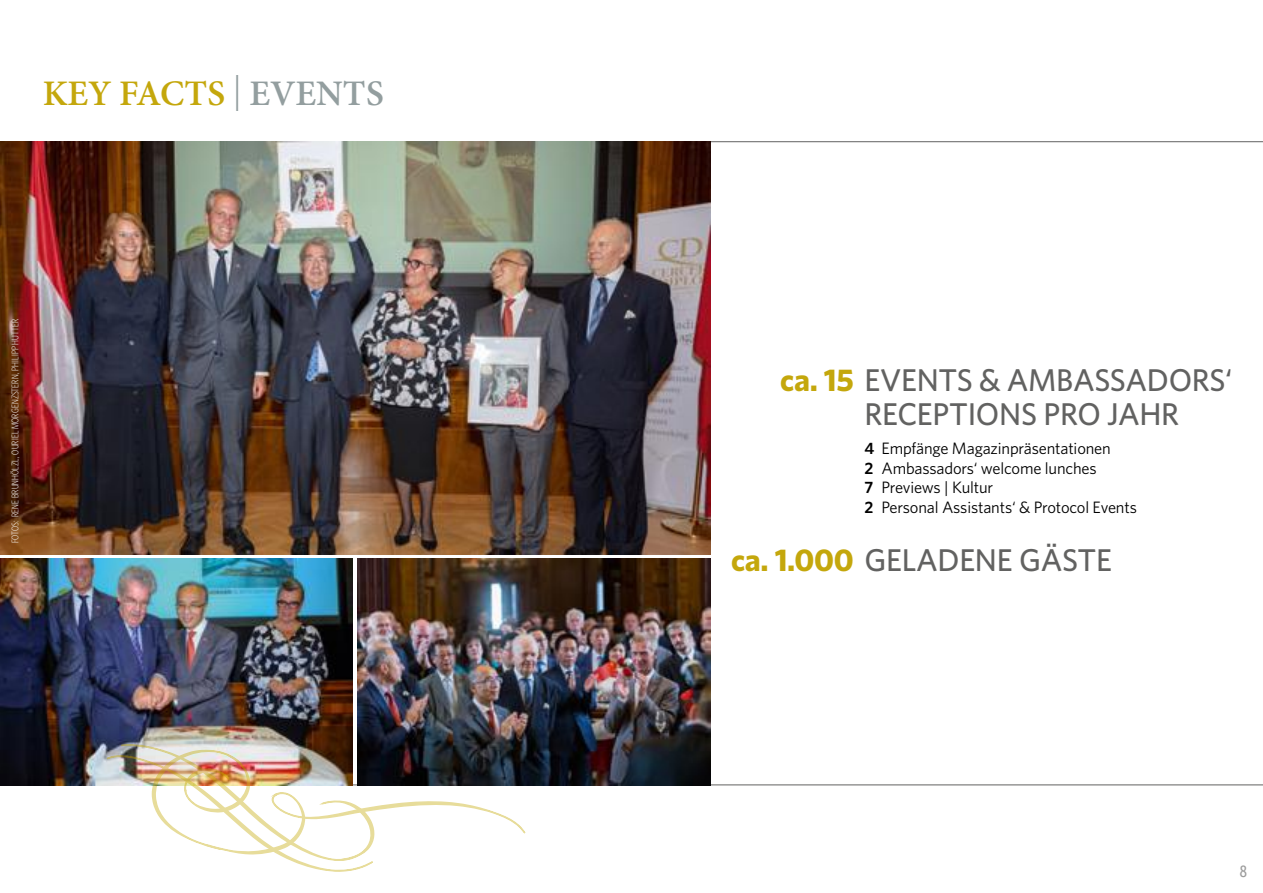
<style>
.page{position:relative;width:1263px;height:893px;background:#fff}
.page>*{position:absolute;margin:0;border:0;box-sizing:border-box;transform-origin:0 0}
.t1{font:600 36px "Minion Pro";color:#c4a70c}
.t2{font:500 31.5px "Whitney";letter-spacing:-.01em;color:#626261}
.t3{font:16.5px/19.5px "Whitney";letter-spacing:-.01em;color:#000}
.t4{font:500 16.5px "Whitney Condensed";color:#9c9c9c}
.t5{font:300 9.75px "Whitney Condensed";letter-spacing:.01em;color:#fff}
.s1{font-family:"Minion Pro Disp";font-weight:400;color:#939e9f}
.s2{color:#939e9f}
.s3{font-weight:700;color:#c4a70c}
.s4{font-weight:600}
</style>
<div class="page">
<hr style="left:0;top:141px;width:1263px;height:1px;background:#626261">
<hr style="left:274px;top:785px;width:989px;height:1px;background:#626261">
<hr style="left:0;top:785px;width:135px;height:1px;background:#626261">
<img style="left:0;top:142px;width:710px;height:412px">
<img style="left:0;top:559px;width:353px;height:226px">
<img style="left:357px;top:559px;width:353px;height:226px">
<img style="left:106px;top:743px;width:421px;height:129px">
<h1 class="t1" style="left:43px;top:69px;width:343px">KEY FACTS <span class="s1">|</span> <span class="s2">EVENTS</span></h1>
<p class="t5" style="left:9px;top:543px;width:226px;rotate:-90deg">FOTOS: RENE BRUNHÖLZL, OURIEL MORGENZSTERN, PHILIPP HUTTER</p>
<h2 class="t2" style="left:780px;top:359px;width:453px"><span class="s3">ca. 15</span> EVENTS &amp; AMBASSADORS‘</h2>
<h2 class="t2" style="left:864px;top:393px;width:316px">RECEPTIONS PRO JAHR</h2>
<p class="t3" style="left:864px;top:438px;width:274px"><span class="s4">4</span> Empfänge Magazinpräsentationen<br><span class="s4">2</span> Ambassadors‘ welcome lunches<br><span class="s4">7</span> Previews | Kultur<br><span class="s4">2</span> Personal Assistants‘ &amp; Protocol Events</p>
<h2 class="t2" style="left:731px;top:539px;width:382px"><span class="s3">ca. 1.000</span> GELADENE GÄSTE</h2>
<p class="t4" style="left:1240px;top:861px;width:9px">8</p>
</div>
